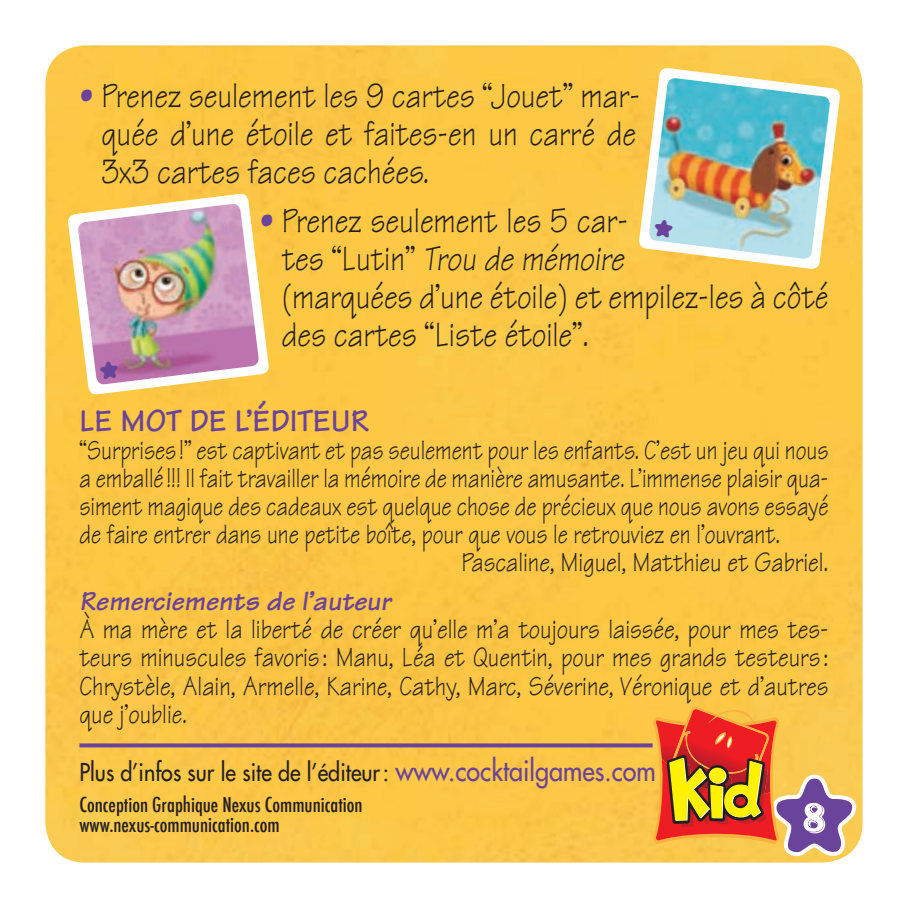
<style>
.page{position:relative;width:908px;height:908px;background:#fff}
.page>*{position:absolute;margin:0;border:0;box-sizing:border-box;transform-origin:0 0}
.t1{font:104px "Distro Bats";color:#6a439a}
.t2{font:36px/38px "Tekton";color:#231f20;text-align:justify;scale:.85 1}
.t3{font:700 32px "Tekton";color:#6a439a}
.t4{font:28px "Tekton";color:#231f20;scale:.81 1}
.t5{font:28px/28px "Tekton";color:#231f20;text-align:justify;scale:.85 1}
.t6{font:italic 700 28px "Tekton";color:#6a439a}
.t7{font:24px "Futura";color:#231f20;scale:.9 1}
.t8{font:500 condensed 20px/20px "Futura";color:#231f20}
.s1{color:#6a439a}
.s2{font-style:italic}
.s3{font-size:28px;color:#6a439a}
</style>
<div class="page">
<div style="left:45px;top:45px;width:817px;height:817px;background:#fcc845"></div>
<svg style="left:79px;top:743px;width:573px;height:4px;background:#795091"></svg>
<svg style="left:638px;top:67px;width:202px;height:203px;fill:#fdc849"></svg>
<img style="left:648px;top:78px;width:182px;height:181px">
<svg style="left:67px;top:193px;width:202px;height:202px;fill:#fdc844"></svg>
<img style="left:77px;top:204px;width:182px;height:181px">
<svg style="left:652px;top:706px;width:210px;height:156px;background:#eb9f4b"></svg>
<svg style="left:653px;top:218px;width:20px;height:19px"></svg>
<svg style="left:99px;top:360px;width:20px;height:19px"></svg>
<p class="t2" style="left:101px;top:76px;width:635px;text-indent:-22px"><span class="s1">•</span> Prenez seulement les 9 cartes “Jouet” mar&shy;quée d’une étoile et faites-en un carré de 3x3 cartes faces cachées.</p>
<p class="t2" style="left:281px;top:201px;width:644px;text-align:left;text-indent:-22px"><span class="s1">•</span> Prenez seulement les 5 car-<br>tes “Lutin” <span class="s2">Trou de mémoire<br></span>(marquées d’une étoile) et empilez-les à côté des cartes “Liste étoile”.</p>
<p class="t3" style="left:79px;top:400px;width:291px">LE MOT DE L’ÉDITEUR</p>
<p class="t4" style="left:79px;top:432px;width:925px">“Surprises !” est captivant et pas seulement pour les enfants. C’est un jeu qui nous</p>
<p class="t4" style="left:79px;top:460px;width:925px">a emballé !!! Il fait travailler la mémoire de manière amusante. L’immense plaisir qua-</p>
<p class="t4" style="left:79px;top:488px;width:925px">siment magique des cadeaux est quelque chose de précieux que nous avons essayé</p>
<p class="t4" style="left:79px;top:516px;width:866px">de faire entrer dans une petite boîte, pour que vous le retrouviez en l’ouvrant.</p>
<p class="t5" style="left:461px;top:548px;width:433px">Pascaline, Miguel, Matthieu et Gabriel.</p>
<p class="t6" style="left:79px;top:583px;width:313px">Remerciements de l’auteur</p>
<p class="t5" style="left:79px;top:615px;width:882px">À ma mère et la liberté de créer qu’elle m’a toujours laissée, pour mes tes&shy;teurs minuscules favoris : Manu, Léa et Quentin, pour mes grands testeurs :<br>Chrystèle, Alain, Armelle, Karine, Cathy, Marc, Séverine, Véronique et d’autres que j’oublie.</p>
<p class="t7" style="left:79px;top:756px;width:641px">Plus d’infos sur le site de l’éditeur: <span class="s3">www.cocktailgames.com</span></p>
<p class="t8" style="left:79px;top:794px;width:284px">Conception Graphique Nexus Communication www.nexus-communication.com</p>
<h1 class="t1" style="left:771px;top:766px;width:87px">W</h1>
</div>
